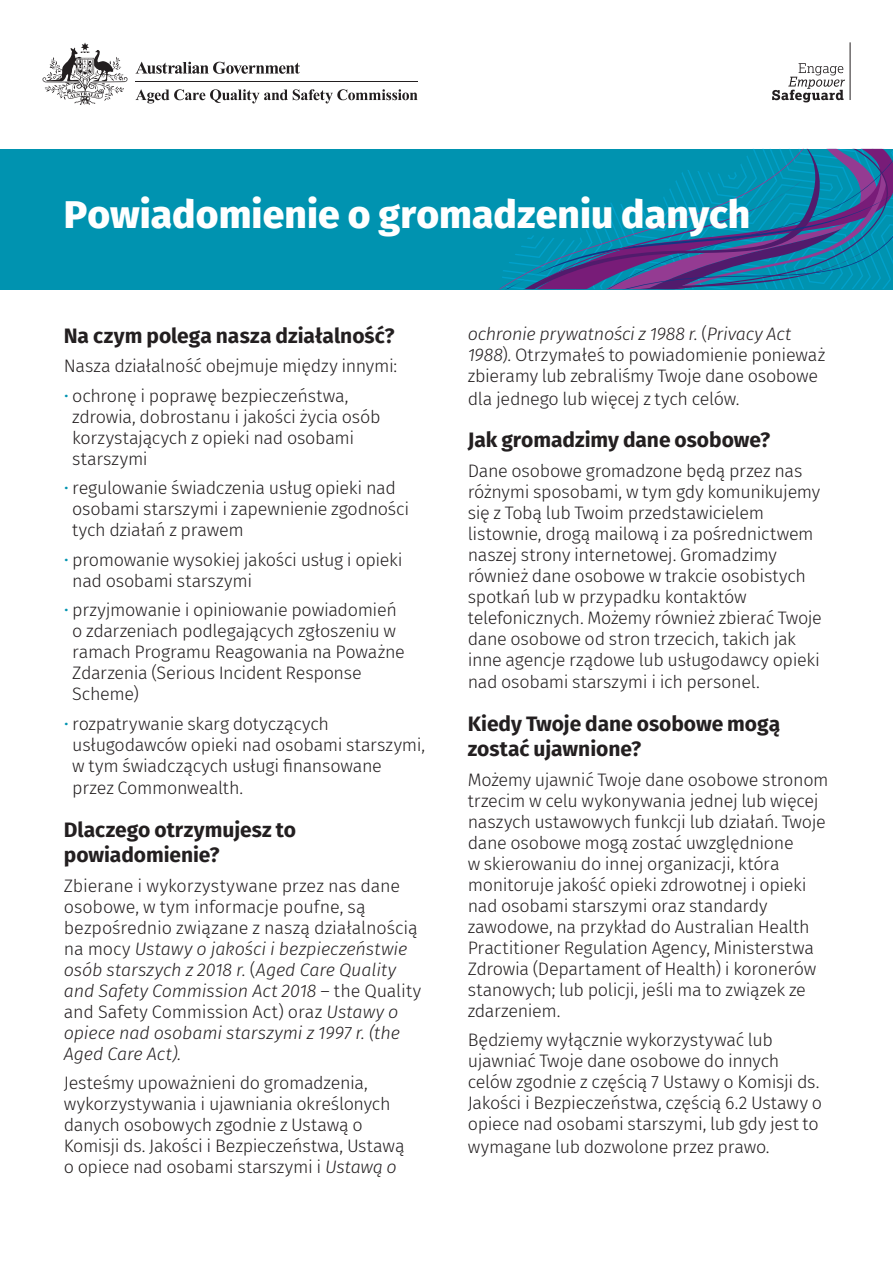
<style>
.page{position:relative;width:893px;height:1263px;background:#fff}
.page>*{position:absolute;margin:0;border:0;box-sizing:border-box;transform-origin:0 0}
.t1{font:800 39px "Fira Sans";letter-spacing:.005em;color:#fff}
.t2{font:700 21px/25.5px "Fira Sans";letter-spacing:-.005em;color:#231f20}
.t3{font:300 18px/21px "Fira Sans";letter-spacing:-.015em;color:#231f20}
.s1{color:#0093b0}
.s2{font-style:italic}
</style>
<div class="page">
<div style="left:0;top:149px;width:893px;height:140px;background:#0093b0"></div>
<svg style="left:135px;top:89px;width:283px;height:14px"></svg>
<svg style="left:135px;top:62px;width:165px;height:12px"></svg>
<svg style="left:43px;top:43px;width:85px;height:62px"></svg>
<hr style="left:135px;top:81px;width:283px;height:1px;background:#231f20">
<hr style="left:850px;top:42px;width:1px;height:58px;background:#231f20">
<svg style="left:772px;top:63px;width:73px;height:39px"></svg>
<svg style="left:499px;top:149px;width:394px;height:140px"></svg>
<h1 class="t1" style="left:64px;top:180px;width:688px">Powiadomienie o gromadzeniu danych</h1>
<p class="t2" style="left:64px;top:321px;width:332px">Na czym polega nasza działalność?</p>
<p class="t3" style="left:64px;top:355px;width:335px">Nasza działalność obejmuje między innymi:</p>
<p class="t3" style="left:72px;top:385px;width:310px;text-indent:-9px"><span class="s1">•</span> ochronę i poprawę bezpieczeństwa, zdrowia, dobrostanu i jakości życia osób korzystających z opieki nad osobami starszymi</p>
<p class="t3" style="left:72px;top:477px;width:338px;text-indent:-9px"><span class="s1">•</span> regulowanie świadczenia usług opieki nad osobami starszymi i zapewnienie zgodności tych działań z prawem</p>
<p class="t3" style="left:72px;top:549px;width:332px;text-indent:-9px"><span class="s1">•</span> promowanie wysokiej jakości usług i opieki nad osobami starszymi</p>
<p class="t3" style="left:72px;top:599px;width:334px;text-indent:-9px"><span class="s1">•</span> przyjmowanie i opiniowanie powiadomień o zdarzeniach podlegających zgłoszeniu w ramach Programu Reagowania na Poważne Zdarzenia (Serious Incident Response Scheme)</p>
<p class="t3" style="left:72px;top:713px;width:354px;line-height:21.5px;text-indent:-9px"><span class="s1">•</span> rozpatrywanie skarg dotyczących usługodawców opieki nad osobami starszymi, w tym świadczących usługi finansowane przez Commonwealth.</p>
<p class="t2" style="left:64px;top:815px;width:234px">Dlaczego otrzymujesz to powiadomienie?</p>
<p class="t3" style="left:64px;top:875px;width:359px">Zbierane i wykorzystywane przez nas dane osobowe, w tym informacje poufne, są bezpośrednio związane z naszą działalnością na mocy <span class="s2">Ustawy o jakości i bezpieczeństwie osób starszych z 2018 r.</span> (<span class="s2">Aged Care Quality and Safety Commission Act 2018</span> – the Quality and Safety Commission Act) oraz <span class="s2">Ustawy o opiece nad osobami starszymi z 1997 r. (the Aged Care Act).</span></p>
<p class="t3" style="left:64px;top:1072px;width:342px">Jesteśmy upoważnieni do gromadzenia, wykorzystywania i ujawniania określonych danych osobowych zgodnie z Ustawą o Komisji ds. Jakości i Bezpieczeństwa, Ustawą o opiece nad osobami starszymi i <span class="s2">Ustawą o</span></p>
<p class="t3" style="left:468px;top:323px;width:359px;line-height:21.5px"><span class="s2">ochronie prywatności z 1988 r.</span> (<span class="s2">Privacy Act 1988</span>). Otrzymałeś to powiadomienie ponieważ zbieramy lub zebraliśmy Twoje dane osobowe dla jednego lub więcej z tych celów.</p>
<p class="t2" style="left:468px;top:425px;width:304px">Jak gromadzimy dane osobowe?</p>
<p class="t3" style="left:468px;top:460px;width:356px">Dane osobowe gromadzone będą przez nas różnymi sposobami, w tym gdy komunikujemy się z Tobą lub Twoim przedstawicielem listownie, drogą mailową i za pośrednictwem naszej strony internetowej. Gromadzimy również dane osobowe w trakcie osobistych spotkań lub w przypadku kontaktów telefonicznych. Możemy również zbierać Twoje dane osobowe od stron trzecich, takich jak inne agencje rządowe lub usługodawcy opieki nad osobami starszymi i ich personel.</p>
<p class="t2" style="left:468px;top:709px;width:314px">Kiedy Twoje dane osobowe mogą zostać ujawnione?</p>
<p class="t3" style="left:468px;top:769px;width:362px">Możemy ujawnić Twoje dane osobowe stronom trzecim w celu wykonywania jednej lub więcej naszych ustawowych funkcji lub działań. Twoje dane osobowe mogą zostać uwzględnione<br>w skierowaniu do innej organizacji, która monitoruje jakość opieki zdrowotnej i opieki nad osobami starszymi oraz standardy zawodowe, na przykład do Australian Health Practitioner Regulation Agency, Ministerstwa Zdrowia (Departament of Health) i koronerów stanowych; lub policji, jeśli ma to związek ze zdarzeniem.</p>
<p class="t3" style="left:468px;top:1029px;width:356px">Będziemy wyłącznie wykorzystywać lub ujawniać Twoje dane osobowe do innych celów zgodnie z częścią 7 Ustawy o Komisji ds.<br>Jakości i Bezpieczeństwa, częścią 6.2 Ustawy o opiece nad osobami starszymi, lub gdy jest to wymagane lub dozwolone przez prawo.</p>
</div>
